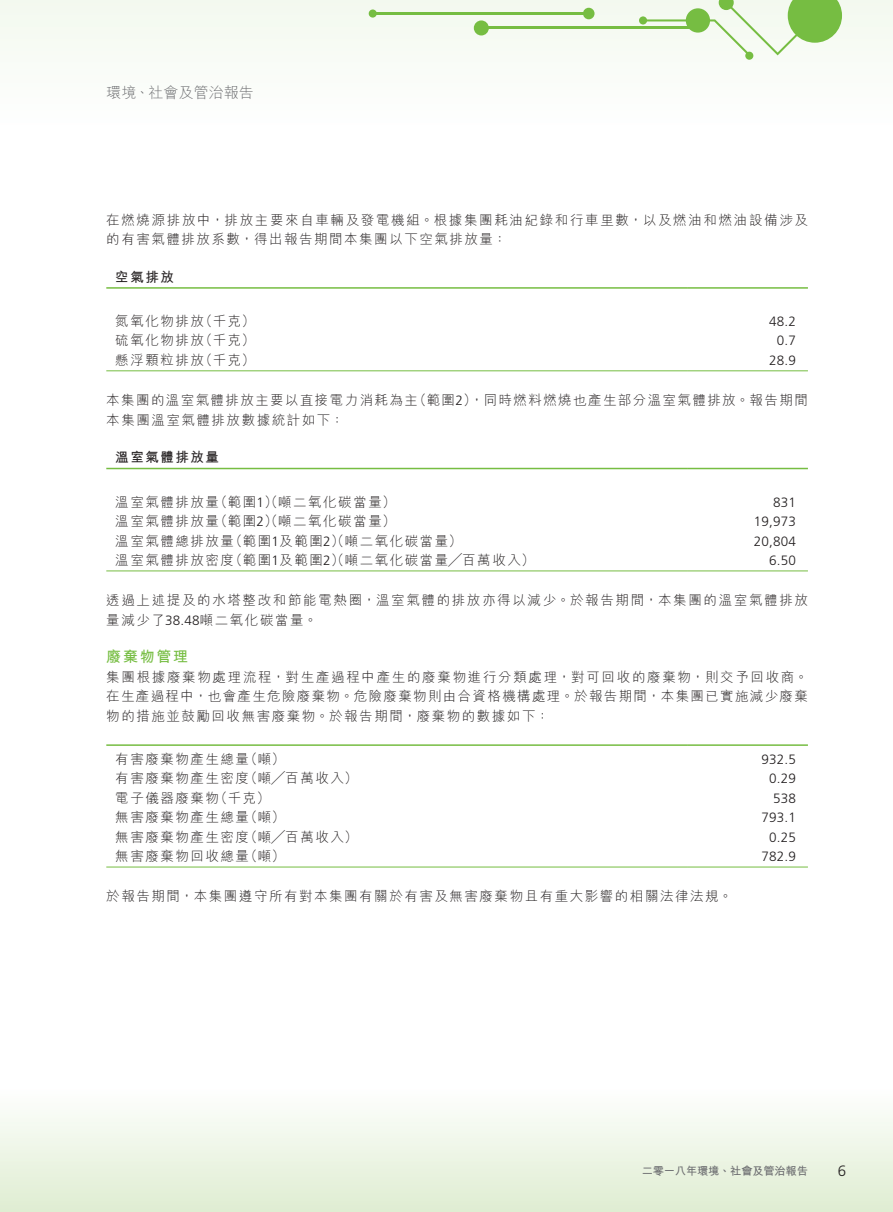
<style>
.page{position:relative;width:893px;height:1212px;background:#fff}
.page>*{position:absolute;margin:0;border:0;box-sizing:border-box;transform-origin:0 0}
.t1{font:300 15px "M Hei HK";letter-spacing:.005em;color:#6c6d70}
._04___H2{font:700 15px "M Hei HK";letter-spacing:.115em;color:#76bd42}
.t2{font:300 15px "Frutiger LT Std";color:#231f20}
._11_P0{font:300 13.5px/19.5px "M Hei HK";letter-spacing:.115em;color:#231f20}
._15_Table_Stub{font:300 13.5px "M Hei HK";letter-spacing:.115em;color:#231f20}
._01_Body_Text{font:300 13.5px "Frutiger LT Std";letter-spacing:.015em;color:#231f20}
._15_Table_Stub-2{font:700 13.5px "M Hei HK";letter-spacing:.115em;color:#231f20}
.t3{font:700 11.25px "M Hei HK";letter-spacing:-.015em;color:#6c6d70}
.s1{font-family:"Frutiger LT Std"}
</style>
<div class="page">
<div style="left:0;top:1089px;width:893px;height:123px;background:linear-gradient(to bottom,#fefffe,#dfedd1)"></div>
<div style="left:0;top:0;width:893px;height:127px;background:#f9fcf8"></div>
<div style="left:583px;top:8px;width:11px;height:11px;background:#76bd42;border-radius:50%"></div>
<div style="left:474px;top:20px;width:15px;height:15px;background:#76bd42;border-radius:50%"></div>
<div style="left:639px;top:16px;width:8px;height:9px;background:#76bd42;border-radius:50%"></div>
<div style="left:369px;top:9px;width:8px;height:9px;background:#76bd42;border-radius:50%"></div>
<div style="left:745px;top:52px;width:8px;height:8px;background:#76bd42;border-radius:50%"></div>
<svg style="left:644px;top:0;width:198px;height:56px"></svg>
<hr style="left:481px;top:26px;width:217px;height:2px;background:#76bd42">
<hr style="left:373px;top:12px;width:217px;height:2px;background:#76bd42">
<hr style="left:106px;top:287px;width:582px;height:2px;background:#76bd42">
<hr style="left:688px;top:287px;width:120px;height:2px;background:#76bd42">
<hr style="left:106px;top:370px;width:582px;height:1px;background:#76bd42">
<hr style="left:688px;top:370px;width:120px;height:1px;background:#76bd42">
<hr style="left:106px;top:468px;width:582px;height:1px;background:#76bd42">
<hr style="left:688px;top:468px;width:120px;height:1px;background:#76bd42">
<hr style="left:106px;top:570px;width:582px;height:1px;background:#76bd42">
<hr style="left:688px;top:570px;width:120px;height:1px;background:#76bd42">
<hr style="left:106px;top:744px;width:582px;height:2px;background:#76bd42">
<hr style="left:688px;top:744px;width:120px;height:2px;background:#76bd42">
<hr style="left:106px;top:867px;width:582px;height:1px;background:#76bd42">
<hr style="left:688px;top:867px;width:120px;height:1px;background:#76bd42">
<p class="t1" style="left:106px;top:82px;width:149px">環境、社會及管治報告</p>
<p class="_11_P0" style="left:106px;top:209px;width:703px">在燃燒源排放中，排放主要來自車輛及發電機組。根據集團耗油紀錄和行車里數，以及燃油和燃油設備涉及的有害氣體排放系數，得出報告期間本集團以下空氣排放量：</p>
<p class="_15_Table_Stub-2" style="left:115px;top:267px;width:60px">空氣排放</p>
<p class="_01_Body_Text" style="left:769px;top:314px;width:28px">48.2</p>
<p class="_15_Table_Stub" style="left:115px;top:311px;width:90px">氮氧化物排放</p>
<p class="_15_Table_Stub" style="left:199px;top:311px;width:57px">（千克(</p>
<p class="_15_Table_Stub" style="left:115px;top:331px;width:90px">硫氧化物排放</p>
<p class="_15_Table_Stub" style="left:199px;top:331px;width:57px">（千克(</p>
<p class="_01_Body_Text" style="left:777px;top:333px;width:21px">0.7</p>
<p class="_15_Table_Stub" style="left:115px;top:350px;width:90px">懸浮顆粒排放</p>
<p class="_15_Table_Stub" style="left:199px;top:350px;width:57px">（千克(</p>
<p class="_01_Body_Text" style="left:769px;top:353px;width:28px">28.9</p>
<p class="_11_P0" style="left:413px;top:390px;width:396px">（範圍 ，）<span class="s1">2</span> 同時燃料燃燒也產生部分溫室氣體排放。報告期間</p>
<p class="_11_P0" style="left:106px;top:390px;width:313px">本集團的溫室氣體排放主要以直接電力消耗為主本集團溫室氣體排放數據統計如下：</p>
<p class="_15_Table_Stub-2" style="left:115px;top:447px;width:105px">溫室氣體排放量</p>
<p class="_15_Table_Stub" style="left:214px;top:492px;width:183px">（範圍）（<span class="s1">1</span> 噸二氧化碳當量(</p>
<p class="_15_Table_Stub" style="left:115px;top:492px;width:105px">溫室氣體排放量</p>
<p class="_01_Body_Text" style="left:773px;top:494px;width:24px">831</p>
<p class="_15_Table_Stub" style="left:214px;top:512px;width:183px">（範圍）（<span class="s1">2</span> 噸二氧化碳當量(</p>
<p class="_15_Table_Stub" style="left:115px;top:512px;width:105px">溫室氣體排放量</p>
<p class="_01_Body_Text" style="left:754px;top:514px;width:44px">19,973</p>
<p class="_15_Table_Stub" style="left:229px;top:531px;width:234px">（範圍<span class="s1">1</span>及範圍）（<span class="s1">2</span> 噸二氧化碳當量(</p>
<p class="_15_Table_Stub" style="left:115px;top:531px;width:120px">溫室氣體總排放量</p>
<p class="_01_Body_Text" style="left:754px;top:533px;width:44px">20,804</p>
<p class="_15_Table_Stub" style="left:229px;top:551px;width:307px">（範圍<span class="s1">1</span>及範圍）（<span class="s1">2</span> 噸二氧化碳當量╱百萬收入(</p>
<p class="_15_Table_Stub" style="left:115px;top:551px;width:120px">溫室氣體排放密度</p>
<p class="_11_P0" style="left:106px;top:590px;width:703px">透過上述提及的水塔整改和節能電熱圈，溫室氣體的排放亦得以減少。於報告期間，本集團的溫室氣體排放量減少了<span class="s1">38.48</span>噸二氧化碳當量。</p>
<p class="_04___H2" style="left:106px;top:646px;width:83px">廢棄物管理</p>
<p class="_11_P0" style="left:106px;top:667px;width:703px;text-align:justify">集團根據廢棄物處理流程，對生產過程中產生的廢棄物進行分類處理，對可回收的廢棄物，則交予回收商。在生產過程中，也會產生危險廢棄物。危險廢棄物則由合資格機構處理。於報告期間，本集團已實施減少廢棄物的措施並鼓勵回收無害廢棄物。於報告期間，廢棄物的數據如下：</p>
<p class="_01_Body_Text" style="left:761px;top:751px;width:36px">932.5</p>
<p class="_01_Body_Text" style="left:769px;top:553px;width:28px">6.50</p>
<p class="_15_Table_Stub" style="left:244px;top:749px;width:42px">（噸(</p>
<p class="_15_Table_Stub" style="left:115px;top:749px;width:135px">有害廢棄物產生總量</p>
<p class="_15_Table_Stub" style="left:244px;top:769px;width:115px">（噸╱百萬收入(</p>
<p class="_15_Table_Stub" style="left:115px;top:769px;width:135px">有害廢棄物產生密度</p>
<p class="_01_Body_Text" style="left:769px;top:771px;width:28px">0.29</p>
<p class="_15_Table_Stub" style="left:214px;top:788px;width:57px">（千克(</p>
<p class="_15_Table_Stub" style="left:115px;top:788px;width:105px">電子儀器廢棄物</p>
<p class="_01_Body_Text" style="left:773px;top:790px;width:24px">538</p>
<p class="_15_Table_Stub" style="left:244px;top:808px;width:42px">（噸(</p>
<p class="_15_Table_Stub" style="left:115px;top:808px;width:135px">無害廢棄物產生總量</p>
<p class="_01_Body_Text" style="left:761px;top:810px;width:36px">793.1</p>
<p class="_15_Table_Stub" style="left:244px;top:827px;width:115px">（噸╱百萬收入(</p>
<p class="_15_Table_Stub" style="left:115px;top:827px;width:135px">無害廢棄物產生密度</p>
<p class="_01_Body_Text" style="left:769px;top:829px;width:28px">0.25</p>
<p class="_15_Table_Stub" style="left:244px;top:847px;width:42px">（噸(</p>
<p class="_15_Table_Stub" style="left:115px;top:847px;width:135px">無害廢棄物回收總量</p>
<p class="_11_P0" style="left:106px;top:886px;width:628px">於報告期間，本集團遵守所有對本集團有關於有害及無害廢棄物且有重大影響的相關法律法規。</p>
<p class="_01_Body_Text" style="left:761px;top:849px;width:36px">782.9</p>
<p class="t3" style="left:642px;top:1163px;width:168px">二零一八年環境、社會及管治報告</p>
<p class="t2" style="left:838px;top:1162px;width:10px">6</p>
</div>
